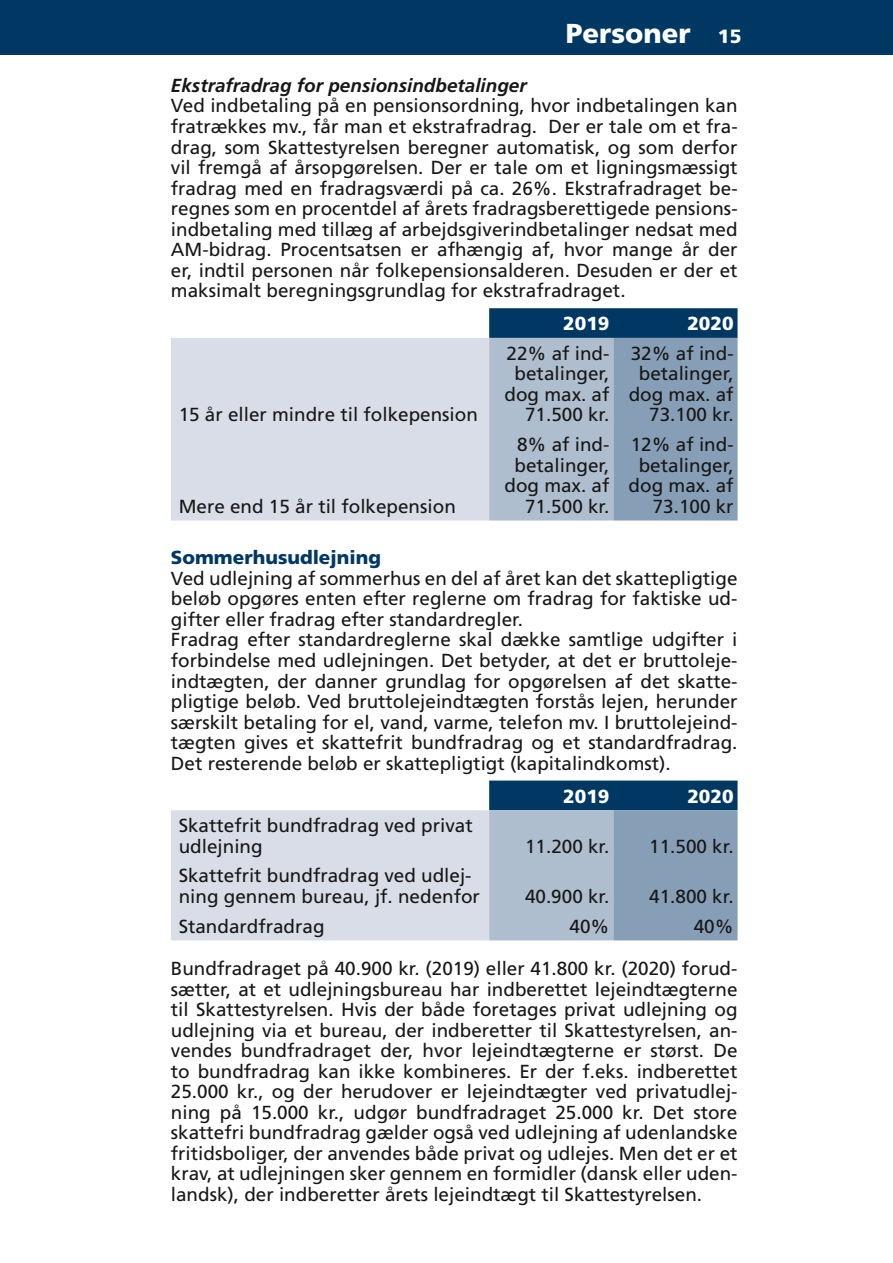
<style>
.page{position:relative;width:893px;height:1263px;background:#fff}
.page>*{position:absolute;margin:0;border:0;box-sizing:border-box;transform-origin:0 0}
.t1{font:900 27.45px "Frutiger LT Std";color:#fff}
.t2{font:18.9px/20.5px "Frutiger LT Std";color:#181716}
.t3{font:900 18.9px "Frutiger LT Std";color:#fff}
.s1{font-size:19.2px}
.s2{font-weight:700;font-style:italic}
.s3{font-weight:900;color:#003864}
</style>
<div class="page">
<div style="left:0;top:0;width:893px;height:54px;background:#003864"></div>
<div style="left:171px;top:338px;width:318px;height:182px;background:#d8dde7"></div>
<svg style="left:489px;top:308px;width:248px;height:212px;background:#859eb5"></svg>
<svg style="left:171px;top:780px;width:566px;height:160px;background:#b5c2d2"></svg>
<p class="t1" style="left:566px;top:16px;width:177px">Personer <span class="s1">15</span></p>
<p class="t2" style="left:171px;top:75px;width:568px"><span class="s2">Ekstrafradrag for pensionsindbetalinger<br></span>Ved indbetaling på en pensionsordning, hvor indbetalingen kan fratrækkes mv ., får man et ekstrafradrag . Der er tale om et fra&shy;drag, som Skattestyrelsen beregner automatisk, og som derfor vil fremgå af årsopgørelsen . Der er tale om et ligningsmæssigt fradrag med en fradragsværdi på ca . 26% . Ekstrafradraget be&shy;regnes som en procentdel af årets fradragsberettigede pensions&shy;indbetaling med tillæg af arbejdsgiverindbetalinger nedsat med AM-bidrag . Procentsatsen er afhængig af, hvor mange år der er, indtil personen når folkepensionsalderen . Desuden er der et maksimalt beregningsgrundlag for ekstrafradraget .</p>
<p class="t3" style="left:563px;top:312px;width:48px">2019</p>
<p class="t3" style="left:687px;top:312px;width:48px">2020</p>
<p class="t2" style="left:179px;top:405px;width:301px">15 år eller mindre til folkepension</p>
<p class="t2" style="left:504px;top:343px;width:106px;text-align:right">22% af ind&shy;betalinger, dog max . af<br>71 .500 kr .</p>
<p class="t2" style="left:629px;top:343px;width:106px;text-align:right">32% af ind&shy;betalinger, dog max . af<br>73 .100 kr .</p>
<p class="t2" style="left:504px;top:434px;width:106px;text-align:right">8% af ind&shy;betalinger, dog max . af<br>71 .500 kr .</p>
<p class="t2" style="left:629px;top:434px;width:106px;text-align:right">12% af ind&shy;betalinger, dog max . af<br>73 .100 kr</p>
<p class="t2" style="left:171px;top:547px;width:568px"><span class="s3">Sommerhusudlejning<br></span>Ved udlejning af sommerhus en del af året kan det skattepligtige beløb opgøres enten efter reglerne om fradrag for faktiske ud&shy;gifter eller fradrag efter standardregler .<br>Fradrag efter standardreglerne skal dække samtlige udgifter i forbindelse med udlejningen . Det betyder, at det er bruttoleje&shy;indtægten, der danner grundlag for opgørelsen af det skatte&shy;pligtige beløb . Ved bruttolejeindtægten forstås lejen, herunder særskilt betaling for el, vand, varme, telefon mv . I bruttolejeind&shy;tægten gives et skattefrit bundfradrag og et standardfradrag .<br>Det resterende beløb er skattepligtigt (kapitalindkomst) .</p>
<p class="t3" style="left:563px;top:784px;width:48px">2019</p>
<p class="t3" style="left:687px;top:784px;width:48px">2020</p>
<p class="t2" style="left:179px;top:815px;width:295px">Skattefrit bundfradrag ved privat udlejning</p>
<p class="t2" style="left:179px;top:496px;width:279px">Mere end 15 år til folkepension</p>
<p class="t2" style="left:525px;top:836px;width:86px">11 .200 kr .</p>
<p class="t2" style="left:649px;top:836px;width:86px">11 .500 kr .</p>
<p class="t2" style="left:179px;top:866px;width:303px">Skattefrit bundfradrag ved udlej&shy;ning gennem bureau, jf . nedenfor</p>
<p class="t2" style="left:525px;top:886px;width:86px">40 .900 kr .</p>
<p class="t2" style="left:649px;top:886px;width:86px">41 .800 kr .</p>
<p class="t2" style="left:179px;top:916px;width:147px">Standardfradrag</p>
<p class="t2" style="left:569px;top:916px;width:41px">40%</p>
<p class="t2" style="left:694px;top:916px;width:41px">40%</p>
<p class="t2" style="left:171px;top:958px;width:568px;text-align:justify">Bundfradraget på 40 .900 kr . (2019) eller 41 .800 kr . (2020) forud&shy;sætter, at et udlejningsbureau har indberettet lejeindtægterne til Skattestyrelsen . Hvis der både foretages privat udlejning og udlejning via et bureau, der indberetter til Skattestyrelsen, an&shy;vendes bundfradraget der, hvor lejeindtægterne er størst . De to bundfradrag kan ikke kombineres . Er der f .eks . indberettet 25 .000 kr ., og der herudover er lejeindtægter ved privatudlej&shy;ning på 15 .000 kr ., udgør bundfradraget 25 .000 kr . Det store skattefri bundfradrag gælder også ved udlejning af udenlandske fritidsboliger, der anvendes både privat og udlejes . Men det er et krav, at udlejningen sker gennem en formidler (dansk eller uden&shy;landsk), der indberetter årets lejeindtægt til Skattestyrelsen .</p>
</div>
